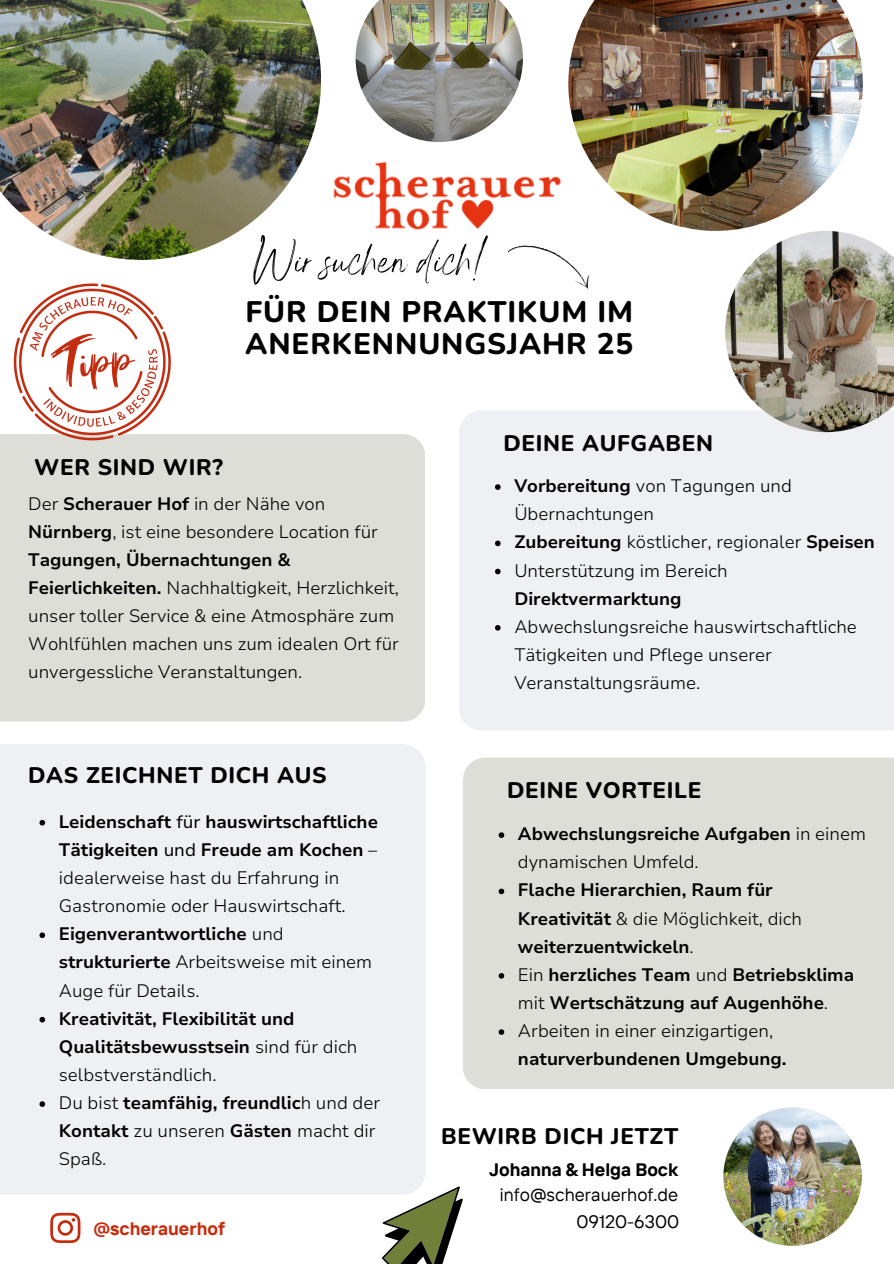
<style>
.page{position:relative;width:894px;height:1264px;background:#fff}
.page>*{position:absolute;margin:0;border:0;box-sizing:border-box;transform-origin:0 0}
.t1{font:54.15px "Angella White";color:#000}
.t2{font:800 29.55px/32.2px "Nunito";letter-spacing:.03em;color:#000}
.t3{font:800 22.5px "Nunito";letter-spacing:.03em;color:#000}
.t4{font:300 18px/28.2px "Nunito Sans 10 pt";color:#000}
.t5{font:700 18px/28.2px "Nunito Sans 10 pt";color:#000}
.t6{font:18px "TT Interphases";color:#000}
.t7{font:700 18px "TT Interphases";color:#000}
.t8{font:700 18px "TT Interphases";color:#c62d10}
.s1{font-weight:700}
.s2{font-weight:400}
.s3{font-weight:300}
</style>
<div class="page">
<div style="left:459px;top:411px;width:434px;height:319px;background:#eef0f4"></div>
<img style="left:333px;top:161px;width:228px;height:69px">
<svg style="left:495px;top:484px;width:5px;height:6px"></svg>
<svg style="left:495px;top:540px;width:5px;height:6px"></svg>
<svg style="left:495px;top:568px;width:5px;height:6px"></svg>
<svg style="left:495px;top:625px;width:5px;height:5px"></svg>
<div style="left:0;top:434px;width:425px;height:287px;background:#ddded7"></div>
<img style="left:723px;top:1107px;width:138px;height:138px;border-radius:50%">
<svg style="left:358px;top:1186px;width:105px;height:77px"></svg>
<div style="left:0;top:744px;width:425px;height:450px;background:#eef0f4"></div>
<svg style="left:39px;top:820px;width:6px;height:5px"></svg>
<svg style="left:39px;top:932px;width:6px;height:6px"></svg>
<svg style="left:39px;top:1016px;width:6px;height:6px"></svg>
<svg style="left:39px;top:1101px;width:6px;height:5px"></svg>
<div style="left:463px;top:757px;width:430px;height:332px;background:#ddded7"></div>
<svg style="left:498px;top:832px;width:6px;height:6px"></svg>
<svg style="left:498px;top:888px;width:6px;height:6px"></svg>
<svg style="left:498px;top:973px;width:6px;height:5px"></svg>
<svg style="left:498px;top:1029px;width:6px;height:5px"></svg>
<img style="left:0;top:283px;width:239px;height:231px">
<img style="left:0;top:0;width:321px;height:260px">
<img style="left:355px;top:0;width:168px;height:142px">
<img style="left:568px;top:0;width:294px;height:231px">
<img style="left:725px;top:231px;width:168px;height:201px">
<svg style="left:50px;top:1212px;width:30px;height:30px"></svg>
<svg style="left:507px;top:245px;width:83px;height:44px"></svg>
<p class="t1" style="left:253px;top:227px;width:236px">Wir suchen dich!</p>
<p class="t2" style="left:245px;top:296px;width:389px">FÜR DEIN PRAKTIKUM IM<br>ANERKENNUNGSJAHR 25</p>
<p class="t3" style="left:34px;top:452px;width:190px">WER SIND WIR?</p>
<h2 class="t4" style="left:28px;top:489px;width:372px">Der <span class="s1">Scherauer Hof</span> in der Nähe von <span class="s1">Nürnberg</span>, ist eine besondere Location für <span class="s1">Tagungen, Übernachtungen &amp; Feierlichkeiten.</span> Nachhaltigkeit, Herzlichkeit, unser toller Service &amp; eine Atmosphäre zum Wohlfühlen machen uns zum idealen Ort für unvergessliche Veranstaltungen.</h2>
<p class="t3" style="left:28px;top:760px;width:300px">DAS ZEICHNET DICH AUS</p>
<p class="t4" style="left:59px;top:807px;width:320px"><span class="s1">Leidenschaft</span> <span class="s2">für</span> <span class="s1">hauswirtschaftliche Tätigkeiten</span> <span class="s2">und</span> <span class="s1">Freude am Kochen</span> – idealerweise hast du Erfahrung in Gastronomie oder Hauswirtschaft.</p>
<p class="t4" style="left:59px;top:920px;width:315px"><span class="s1">Eigenverantwortliche</span> und <span class="s1">strukturierte</span> Arbeitsweise mit einem<br>Auge für Details.</p>
<h3 class="t5" style="left:59px;top:1004px;width:300px">Kreativität, Flexibilität und<br>Qualitätsbewusstsein <span class="s3">sind für dich selbstverständlich.</span></h3>
<p class="t4" style="left:59px;top:1089px;width:323px">Du bist <span class="s1">teamfähig, freundlic</span>h und der<br><span class="s1">Kontakt</span> zu unseren <span class="s1">Gästen</span> macht dir<br>Spaß.</p>
<p class="t8" style="left:93px;top:1216px;width:133px">@scherauerhof</p>
<p class="t3" style="left:503px;top:428px;width:211px">DEINE AUFGABEN</p>
<p class="t4" style="left:514px;top:472px;width:279px"><span class="s1">Vorbereitung</span> von Tagungen und<br>Übernachtungen</p>
<h1 class="t4" style="left:514px;top:528px;width:362px"><span class="s1">Zubereitung</span> köstlicher, regionaler <span class="s1">Speisen</span></h1>
<p class="t4" style="left:514px;top:556px;width:215px">Unterstützung im Bereich<br><span class="s1">Direktvermarktung</span></p>
<p class="t4" style="left:514px;top:613px;width:344px">Abwechslungsreiche hauswirtschaftliche<br>Tätigkeiten und Pflege unserer<br>Veranstaltungsräume.</p>
<p class="t3" style="left:507px;top:775px;width:196px">DEINE VORTEILE</p>
<p class="t5" style="left:518px;top:820px;width:349px">Abwechslungsreiche Aufgaben <span class="s3">in einem dynamischen Umfeld.</span></p>
<h3 class="t5" style="left:518px;top:876px;width:285px">Flache Hierarchien, Raum für<br>Kreativität <span class="s3">&amp; die Möglichkeit, dich </span>weiterzuentwickeln<span class="s3">.</span></h3>
<p class="t5" style="left:518px;top:960px;width:338px"><span class="s3">Ein</span> herzliches Team <span class="s3">und</span> Betriebsklima <span class="s3">mit</span> Wertschätzung auf Augenhöhe<span class="s3">.</span></p>
<p class="t4" style="left:518px;top:1017px;width:270px">Arbeiten in einer einzigartigen, <span class="s1">naturverbundenen Umgebung.</span></p>
<p class="t3" style="left:441px;top:1121px;width:239px">BEWIRB DICH JETZT</p>
<p class="t7" style="left:488px;top:1157px;width:191px">Johanna &amp; Helga Bock</p>
<p class="t6" style="left:576px;top:1209px;width:104px">09120-6300</p>
<p class="t6" style="left:499px;top:1182px;width:180px">info@scherauerhof.de</p>
</div>
